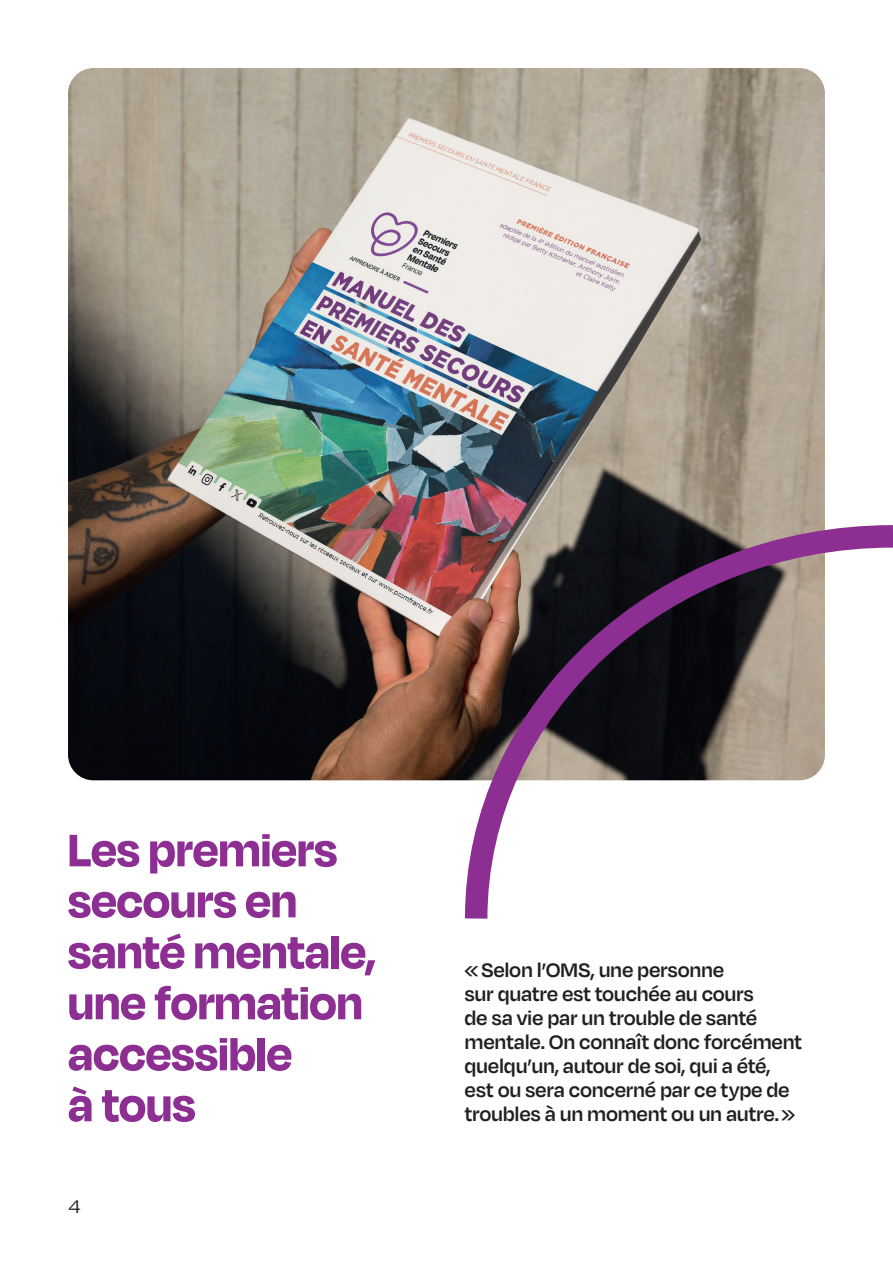
<style>
.page{position:relative;width:893px;height:1263px;background:#fff}
.page>*{position:absolute;margin:0;border:0;box-sizing:border-box;transform-origin:0 0}
.t1{font:700 52.5px/51px "Degular Display";letter-spacing:.005em;color:#8d2e92}
.t2{font:600 22.5px/24px "Degular";letter-spacing:-.015em;color:#231f20}
.t3{font:21px "Degular";color:#231f20}
</style>
<div class="page">
<img style="left:68px;top:68px;width:757px;height:712px">
<svg style="left:454px;top:514px;width:439px;height:405px"></svg>
<h1 class="t1" style="left:68px;top:823px;width:309px">Les premiers secours en santé mentale, une formation accessible<br>à tous</h1>
<p class="t3" style="left:68px;top:1193px;width:14px">4</p>
<p class="t2" style="left:465px;top:957px;width:339px">«Selon l’OMS, une personne<br>sur quatre est touchée au cours<br>de sa vie par un trouble de santé mentale. On connaît donc forcément quelqu’un, autour de soi, qui a été, est ou sera concerné par ce type de troubles à un moment ou un autre.»</p>
</div>
